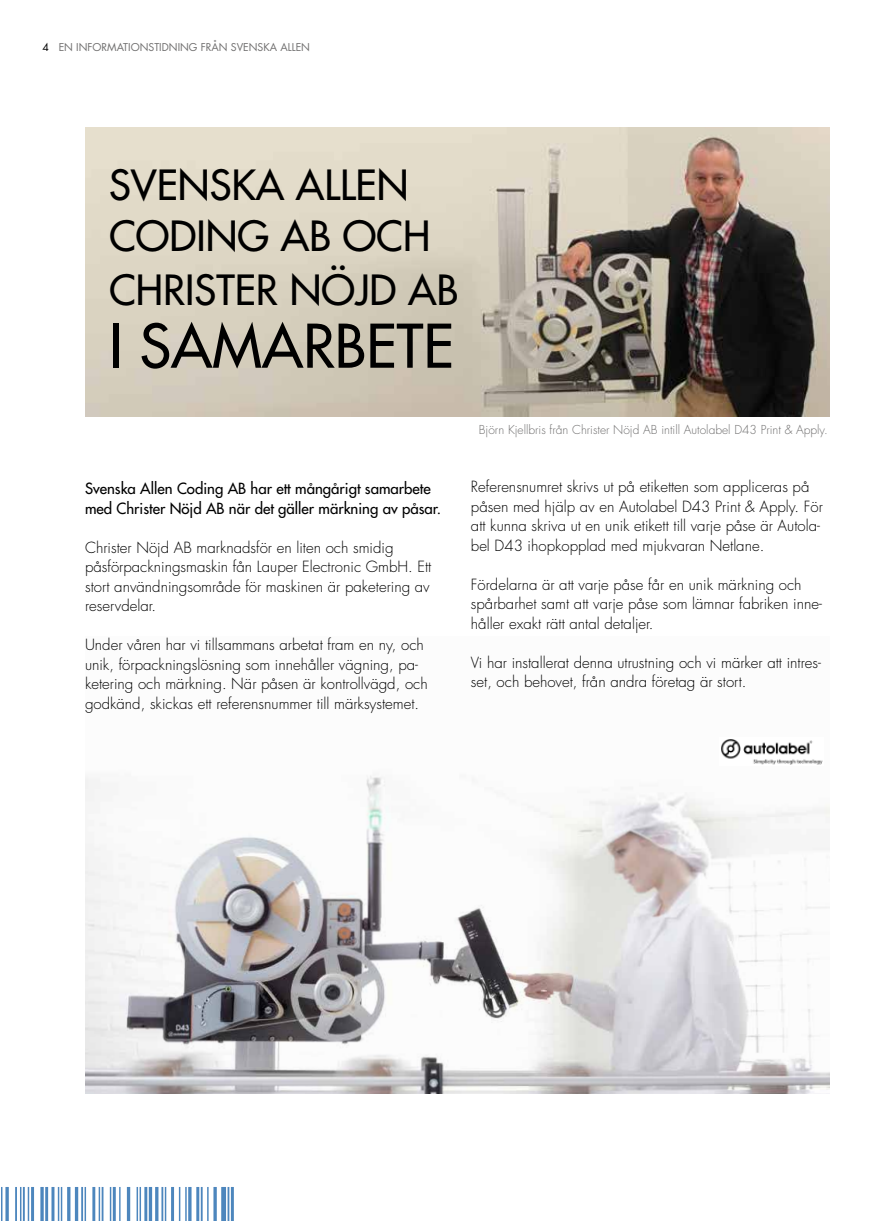
<style>
.page{position:relative;width:893px;height:1221px;background:#fff}
.page>*{position:absolute;margin:0;border:0;box-sizing:border-box;transform-origin:0 0}
.t1{font:58.5px "Futura";color:#000}
.t2{font:40.5px/52.5px "Futura";color:#000}
.t3{font:300 15px/19.5px "Futura";color:#000}
.t4{font:15px/19.5px "Futura";color:#000}
.t5{font:300 12px "Futura";color:#706f6f}
.t6{font:10.5px "Futura";color:#706f6f}
.s1{color:#000}
</style>
<div class="page">
<img style="left:85px;top:775px;width:744px;height:318px">
<img style="left:85px;top:128px;width:744px;height:288px">
<img style="left:721px;top:739px;width:102px;height:26px">
<svg style="left:1px;top:1187px;width:233px;height:33px"></svg>
<p class="t6" style="left:43px;top:40px;width:269px"><span class="s1">4</span> EN INFORMATIONSTIDNING FRÅN SVENSKA ALLEN</p>
<h2 class="t2" style="left:109px;top:159px;width:294px;text-indent:101px">ska Allen<br>Coding AB och<br>Christer</h2>
<h2 class="t2" style="left:109px;top:159px;width:26px">Sven</h2>
<h2 class="t2" style="left:290px;top:264px;width:170px">Nöj d AB</h2>
<h1 class="t1" style="left:109px;top:308px;width:98px">i samarbete</h1>
<p class="t4" style="left:85px;top:479px;width:357px">Svenska Allen Coding AB har ett mångårigt samarbete med Christer Nöjd AB när det gäller märkning av påsar.</p>
<p class="t3" style="left:85px;top:538px;width:348px">Christer Nöjd AB marknadsför en liten och smidig påsförpackningsmaskin fån Lauper Electronic GmbH. Ett stort användningsområde för maskinen är paketering av reservdelar.</p>
<p class="t3" style="left:85px;top:635px;width:344px">Under våren har vi tillsammans arbetat fram en ny, och unik, förpackningslösning som innehåller vägning, pa&shy;ketering och märkning. När påsen är kontrollvägd, och godkänd, skickas ett referensnummer till märksystemet.</p>
<p class="t5" style="left:479px;top:421px;width:351px">Björn Kjellbris från Christer Nöjd AB intill Autolabel D43 Print &amp; Apply.</p>
<p class="t3" style="left:471px;top:477px;width:353px">Referensnumret skrivs ut på etiketten som appliceras på påsen med hjälp av en Autolabel D43 Print &amp; Apply. För att kunna skriva ut en unik etikett till varje påse är Autola&shy;bel D43 ihopkopplad med mjukvaran Netlane.</p>
<p class="t3" style="left:471px;top:574px;width:352px">Fördelarna är att varje påse får en unik märkning och spårbarhet samt att varje påse som lämnar fabriken inne&shy;håller exakt rätt antal detaljer.</p>
<p class="t3" style="left:471px;top:652px;width:352px">Vi har installerat denna utrustning och vi märker att intres&shy;set, och behovet, från andra företag är stort.</p>
</div>
